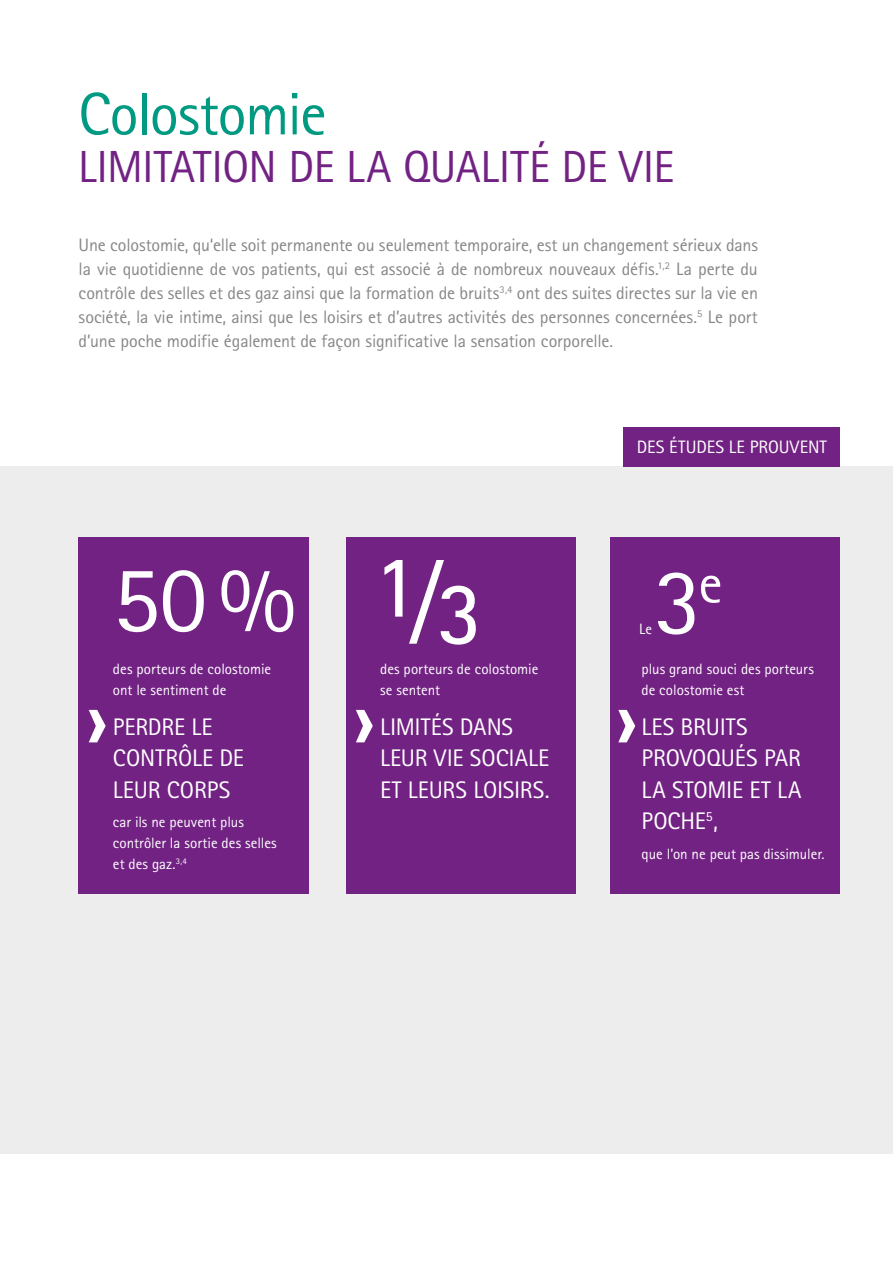
<style>
.page{position:relative;width:893px;height:1263px;background:#fff}
.page>*{position:absolute;margin:0;border:0;box-sizing:border-box;transform-origin:0 0}
.t1{font:94.5px "Rotis Sans Serif Pro";color:#fff}
.t2{font:60px "Rotis Sans Serif Pro";letter-spacing:-.025em;color:#009982}
.t3{font:45px "Rotis Sans Serif Pro";letter-spacing:-.015em;color:#722283}
.t4{font:24px/31.5px "Rotis Sans Serif Pro";color:#fff}
.t5{font:18px/24px "Rotis Sans Serif Pro";letter-spacing:-.01em;color:#878787;text-align:justify}
.t6{font:18px "Rotis Sans Serif Pro";letter-spacing:.01em;color:#fff}
.t7{font:15px/21px "Rotis Sans Serif Pro";color:#fff}
.s1{font-size:132px}
</style>
<div class="page">
<div style="left:0;top:466px;width:893px;height:687px;background:#ededed"></div>
<div style="left:623px;top:427px;width:217px;height:39px;background:#722283"></div>
<div style="left:78px;top:537px;width:231px;height:356px;background:#722283"></div>
<div style="left:346px;top:537px;width:229px;height:356px;background:#722283"></div>
<div style="left:610px;top:537px;width:230px;height:356px;background:#722283"></div>
<svg style="left:89px;top:710px;width:17px;height:32px"></svg>
<svg style="left:356px;top:710px;width:17px;height:32px"></svg>
<svg style="left:618px;top:710px;width:17px;height:32px"></svg>
<h2 class="t2" style="left:78px;top:79px;width:250px">Colostomie</h2>
<h3 class="t3" style="left:78px;top:141px;width:598px">LIMITATION DE LA QUALITÉ DE VIE</h3>
<p class="t5" style="left:79px;top:233px;width:681px">Une colostomie, qu‘elle soit permanente ou seulement temporaire, est un changement sérieux dans la vie quotidienne de vos patients, qui est associé à de nombreux nouveaux défis.<sup>1,2</sup> La perte du contrôle des selles et des gaz ainsi que la formation de bruits<sup>3,4</sup> ont des suites directes sur la vie en société, la vie intime, ainsi que les loisirs et d’autres activités des personnes concernées.<sup>5</sup> Le port d’une poche modifie également de façon significative la sensation corporelle.</p>
<h1 class="t1" style="left:113px;top:543px;width:369px">50% <span class="s1">⅓</span></h1>
<p class="t7" style="left:113px;top:658px;width:160px">des porteurs de colostomie ont le sentiment de</p>
<h3 class="t4" style="left:113px;top:711px;width:133px">PERDRE LE<br>CONTRÔLE DE<br>LEUR CORPS</h3>
<p class="t7" style="left:113px;top:812px;width:165px">car ils ne peuvent plus contrôler la sortie des selles et des gaz.<sup>3,4</sup></p>
<p class="t7" style="left:380px;top:658px;width:160px">des porteurs de colostomie se sentent</p>
<h3 class="t4" style="left:380px;top:711px;width:171px">LIMITÉS DANS<br>LEUR VIE SOCIALE<br>ET LEURS LOISIRS.</h3>
<p class="t6" style="left:637px;top:436px;width:192px">DES ÉTUDES LE PROUVENT</p>
<h1 class="t1" style="left:654px;top:546px;width:70px">3<sup>e</sup></h1>
<p class="t7" style="left:639px;top:618px;width:14px">Le</p>
<p class="t7" style="left:641px;top:658px;width:174px">plus grand souci des porteurs de colostomie est</p>
<h3 class="t4" style="left:641px;top:711px;width:161px">LES BRUITS<br>PROVOQUÉS PAR<br>LA STOMIE ET LA<br>POCHE<sup>5</sup>,</h3>
<p class="t7" style="left:641px;top:843px;width:185px">que l’on ne peut pas dissimuler.</p>
</div>
